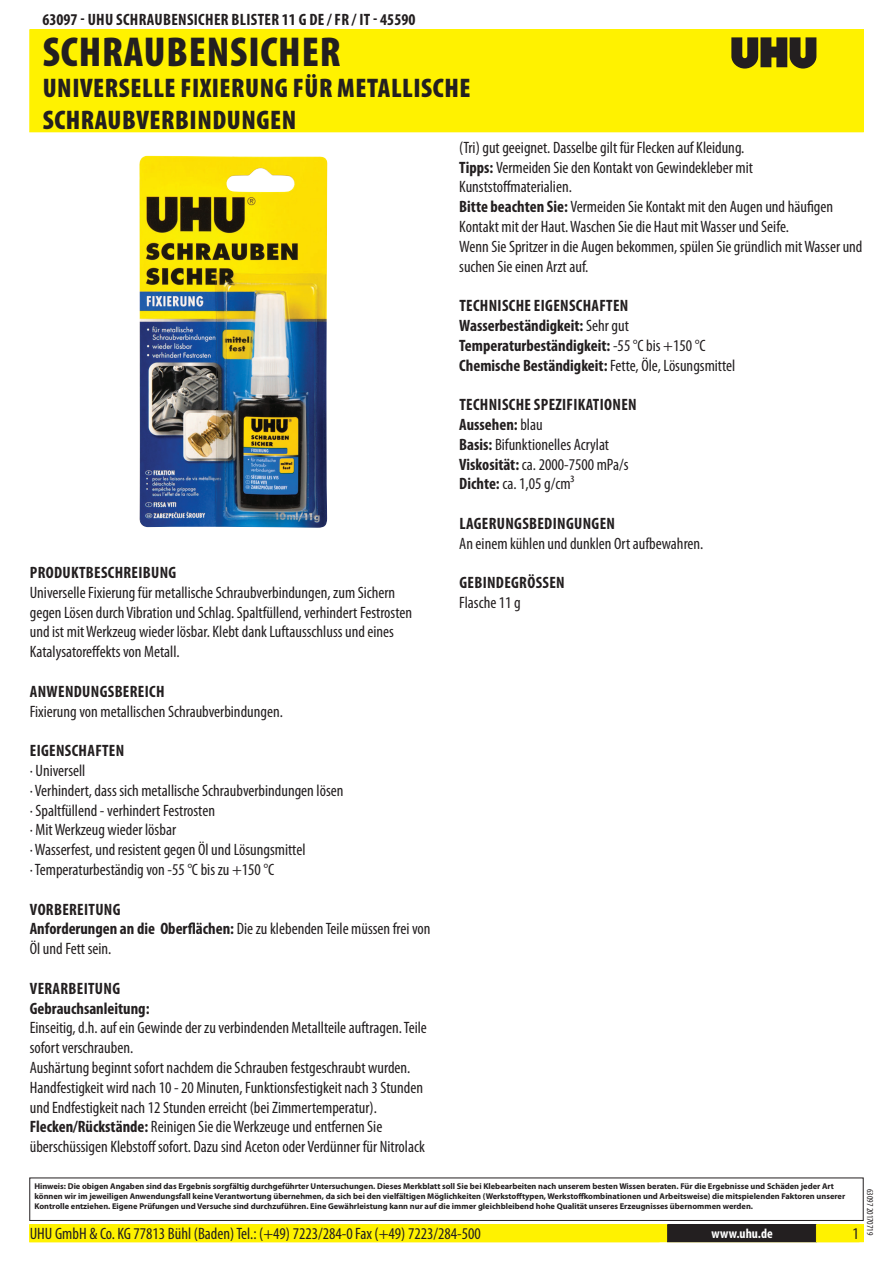
<style>
.page{position:relative;width:893px;height:1263px;background:#fff}
.page>*{position:absolute;margin:0;border:0;box-sizing:border-box;transform-origin:0 0}
.PageHeaderBlack{font:900 condensed 42px "Myriad Pro";letter-spacing:.02em;color:#231f20}
.PageSubheaderBlack{font:900 condensed 27px/32.4px "Myriad Pro";letter-spacing:.02em;color:#231f20}
.Regular{font:condensed 16.5px/19.8px "Myriad Pro";color:#231f20}
.TOCItem{font:700 condensed 16.5px "Myriad Pro";letter-spacing:.02em;color:#231f20}
.Regular-2{font:700 condensed 16.5px "Myriad Pro";color:#231f20}
.ContactDataBlack{font:condensed 16.5px "Myriad Pro";color:#231f20}
.URL{font:700 condensed 13.5px "Myriad Pro";color:#fff}
.Revisie{font:condensed 9px "Myriad Pro";color:#231f20}
.Disclaimer{font:700 8.4px/10.1px "Myriad Pro";color:#231f20}
.s1{font-weight:700}
.s2{font-weight:400}
</style>
<div class="page">
<div style="left:30px;top:30px;width:833px;height:102px;background:#fff200"></div>
<svg style="left:731px;top:37px;width:85px;height:32px"></svg>
<div style="left:29px;top:1177px;width:835px;height:44px;border:1px solid #231f20"></div>
<div style="left:30px;top:1225px;width:833px;height:17px;background:#fff200"></div>
<div style="left:29px;top:1224px;width:835px;height:18px;border:1px solid #fff200"></div>
<div style="left:668px;top:1225px;width:148px;height:17px;background:#231f20"></div>
<div style="left:667px;top:1224px;width:150px;height:18px;border:1px solid #231f20"></div>
<img style="left:139px;top:156px;width:188px;height:372px">
<p class="TOCItem" style="left:43px;top:9px;width:374px">63097 - UHU SCHRAUBENSICHER Blister 11 g DE / FR / IT - 45590</p>
<p class="PageHeaderBlack" style="left:43px;top:25px;width:299px">SCHRAUBENSICHER</p>
<p class="PageSubheaderBlack" style="left:43px;top:71px;width:429px">UNIVERSELLE FIXIERUNG FÜR METALLISCHE<br>SCHRAUBVERBINDUNGEN</p>
<p class="TOCItem" style="left:30px;top:562px;width:65px">Produ ktbeschreibun</p>
<p class="TOCItem" style="left:169px;top:562px;width:9px">g</p>
<p class="Regular" style="left:30px;top:582px;width:384px">Universelle Fixierung für metallische Schraubverbindungen, zum Sichern gegen Lösen durch Vibration und Schlag. Spaltfüllend, verhindert Festrosten und ist mit Werkzeug wieder lösbar. Klebt dank Luftausschluss und eines Katalysatoreffekts von Metall.</p>
<p class="TOCItem" style="left:30px;top:681px;width:38px">Anwendun</p>
<p class="TOCItem" style="left:100px;top:681px;width:17px">gsbereich</p>
<p class="Regular" style="left:30px;top:701px;width:255px">Fixierung von metallischen Schraubverbindungen.</p>
<p class="TOCItem" style="left:30px;top:740px;width:28px">Eigenschaf</p>
<p class="TOCItem" style="left:102px;top:740px;width:15px">ten</p>
<p class="Regular" style="left:30px;top:760px;width:315px">· Universell<br>· Verhindert, dass sich metallische Schraubverbindungen lösen · Spaltfüllend - verhindert Festrosten<br>· Mit Werkzeug wieder lösbar<br>· Wasserfest, und resistent gegen Öl und Lösungsmittel<br>· Temperaturbeständig von -55 °C bis zu +1 50 °C</p>
<p class="TOCItem" style="left:30px;top:899px;width:24px">Vorberei</p>
<p class="TOCItem" style="left:89px;top:899px;width:34px">tung</p>
<p class="Regular" style="left:30px;top:919px;width:402px"><span class="s1">Anforderungen an die Oberflächen:</span> Die zu klebenden Teile müssen frei von<br>Öl und Fett sein.</p>
<p class="TOCItem" style="left:30px;top:978px;width:16px">Verarbei</p>
<p class="TOCItem" style="left:88px;top:978px;width:34px">tung</p>
<p class="Regular-2" style="left:30px;top:998px;width:121px">Gebrauchsanleitung:</p>
<p class="Regular" style="left:30px;top:1018px;width:399px">Einseitig, d.h. auf ein Gewinde der zu verbindenden Metallteile auftragen. Teile sofort verschrauben.<br>Aushärtung beginnt sofort nachdem die Schrauben festgeschraubt wurden.<br>Handfestigkeit wird nach 1 0 - 20 Minuten, Funktionsfestigkeit nach 3 Stunden und Endfestigkeit nach 1 2 Stunden erreicht (bei Zimmertemperatur).</p>
<p class="Regular" style="left:30px;top:1117px;width:397px"><span class="s1">Flecken/Rückstände:</span> Reinigen Sie die Werkzeuge und entfernen Sie überschüssigen Klebstoff sofort. Dazu sind Aceton oder Verdünner für Nitrolack</p>
<p class="Regular" style="left:459px;top:137px;width:287px">(Tri) gut geeignet. Dasselbe gilt für Flecken auf Kleidung.</p>
<p class="Regular" style="left:459px;top:157px;width:295px"><span class="s1">Tipps:</span> Vermeiden Sie den Kontakt von Gewindekleber mit<br>Kunststoffmaterialien.</p>
<p class="Regular" style="left:459px;top:197px;width:405px"><span class="s1">Bitte beachten Sie:</span> Vermeiden Sie Kontakt mit den Augen und häufigen Kontakt mit der Haut. Waschen Sie die Haut mit Wasser und Seife.<br>Wenn Sie Spritzer in die Augen bekommen, spülen Sie gründlich mit Wasser und suchen Sie einen Arzt auf.</p>
<p class="TOCItem" style="left:459px;top:295px;width:9px">Technische</p>
<p class="TOCItem" style="left:534px;top:295px;width:28px">Eigenschaf</p>
<p class="TOCItem" style="left:606px;top:295px;width:15px">ten</p>
<p class="Regular-2" style="left:459px;top:315px;width:171px">Wasserbeständigkeit: <span class="s2">Sehr gut</span></p>
<p class="Regular-2" style="left:459px;top:335px;width:248px">Temperaturbeständigkeit: <span class="s2">-55 °C bis +1 50 °C</span></p>
<p class="Regular-2" style="left:459px;top:355px;width:278px">Chemische Beständigkeit: <span class="s2">Fette, Öle, Lösungsmittel</span></p>
<p class="TOCItem" style="left:459px;top:394px;width:9px">Technische</p>
<p class="TOCItem" style="left:534px;top:394px;width:87px">Spezifi kationen</p>
<p class="Regular-2" style="left:459px;top:414px;width:85px">Aussehen: <span class="s2">blau</span></p>
<p class="Regular" style="left:459px;top:434px;width:151px"><span class="s1">Basis:</span> Bifunktionelles Acrylat</p>
<p class="Regular" style="left:459px;top:454px;width:171px"><span class="s1">Viskosität:</span> ca. 2000-7500 mPa/s</p>
<p class="Regular" style="left:459px;top:474px;width:117px"><span class="s1">Dichte:</span> ca. 1 ,05 g/cm³</p>
<p class="TOCItem" style="left:459px;top:513px;width:31px">Lagerun</p>
<p class="TOCItem" style="left:514px;top:513px;width:17px">gsbedin</p>
<p class="TOCItem" style="left:566px;top:513px;width:42px">gungen</p>
<p class="Regular" style="left:459px;top:533px;width:246px">An einem kühlen und dunklen Ort aufbewahren.</p>
<p class="TOCItem" style="left:459px;top:572px;width:9px">Gebinde</p>
<p class="TOCItem" style="left:511px;top:572px;width:33px">grössen</p>
<p class="Regular" style="left:459px;top:593px;width:63px">Flasche 11 g</p>
<p class="Disclaimer" style="left:34px;top:1181px;width:812px">Hinweis: Die obigen Angaben sind das Ergebnis sorgfältig durchgeführter Untersuchungen. Dieses Merkblatt soll Sie bei Klebearbeiten nach unserem besten Wissen beraten. Für die Ergebnisse und Schäden jeder Art können wir im jeweiligen Anwendungsfall keine Verantwortung übernehmen, da sich bei den vielfältigen Möglichkeiten (Werkstofftypen, Werkstoffkombinationen und Arbeitsweise) die mitspielenden Faktoren unserer<br>Kontrolle entziehen. Eigene Prüfungen und Versuche sind durchzuführen. Eine Gewährleistung kann nur auf die immer gleichbleibend hohe Qualität unseres Erzeugnisses übernommen werden.</p>
<p class="ContactDataBlack" style="left:30px;top:1224px;width:453px">UHU GmbH &amp; Co. KG 7781 3 Bühl (Baden) Tel.: (+49) 7223/284-0 Fax (+49) 7223/284-500</p>
<p class="URL" style="left:711px;top:1225px;width:63px">www.uhu.de</p>
<p class="Revisie" style="left:875px;top:1189px;width:48px;rotate:90deg">63097 201 7071 9</p>
</div>
